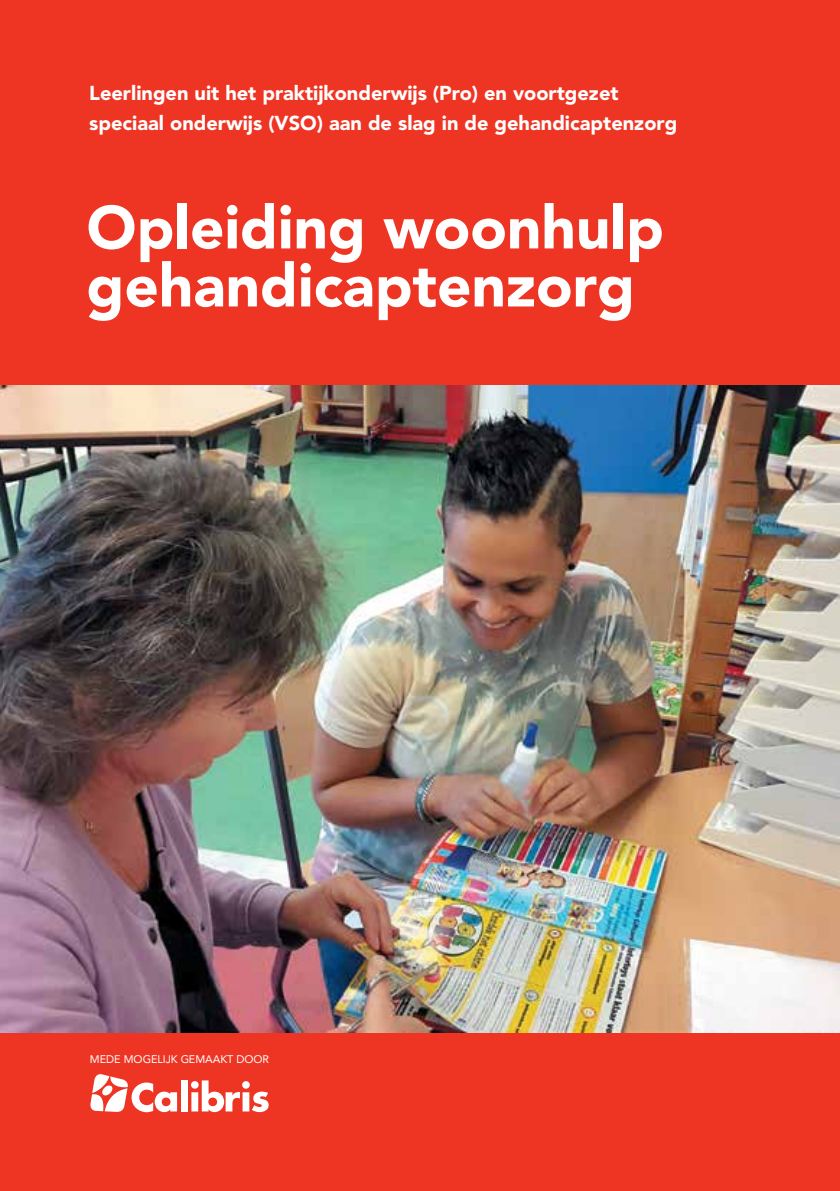
<style>
.page{position:relative;width:840px;height:1191px;background:#fff}
.page>*{position:absolute;margin:0;border:0;box-sizing:border-box;transform-origin:0 0}
.t1{font:900 60px/58px "Avenir";color:#fff}
.t2{font:900 20px/30px "Avenir";color:#fff}
.t3{font:11px "Avenir";color:#fff}
</style>
<div class="page">
<div style="left:0;top:0;width:839px;height:1191px;background:#ee3524"></div>
<img style="left:0;top:385px;width:839px;height:647px">
<div style="left:181px;top:1080px;width:6px;height:31px;background:#fff"></div>
<svg style="left:191px;top:1080px;width:77px;height:32px"></svg>
<svg style="left:90px;top:1074px;width:87px;height:38px"></svg>
<p class="t2" style="left:89px;top:77px;width:589px">Leerlingen uit het praktijkonderwijs (Pro) en voortgezet speciaal onderwijs (VSO) aan de slag in de gehandicaptenzorg</p>
<h1 class="t1" style="left:86px;top:198px;width:578px">Opleiding woonhulp gehandicaptenzorg</h1>
<p class="t3" style="left:90px;top:1052px;width:180px">MEDE MOGELIJK GEMAAKT DOOR</p>
</div>
